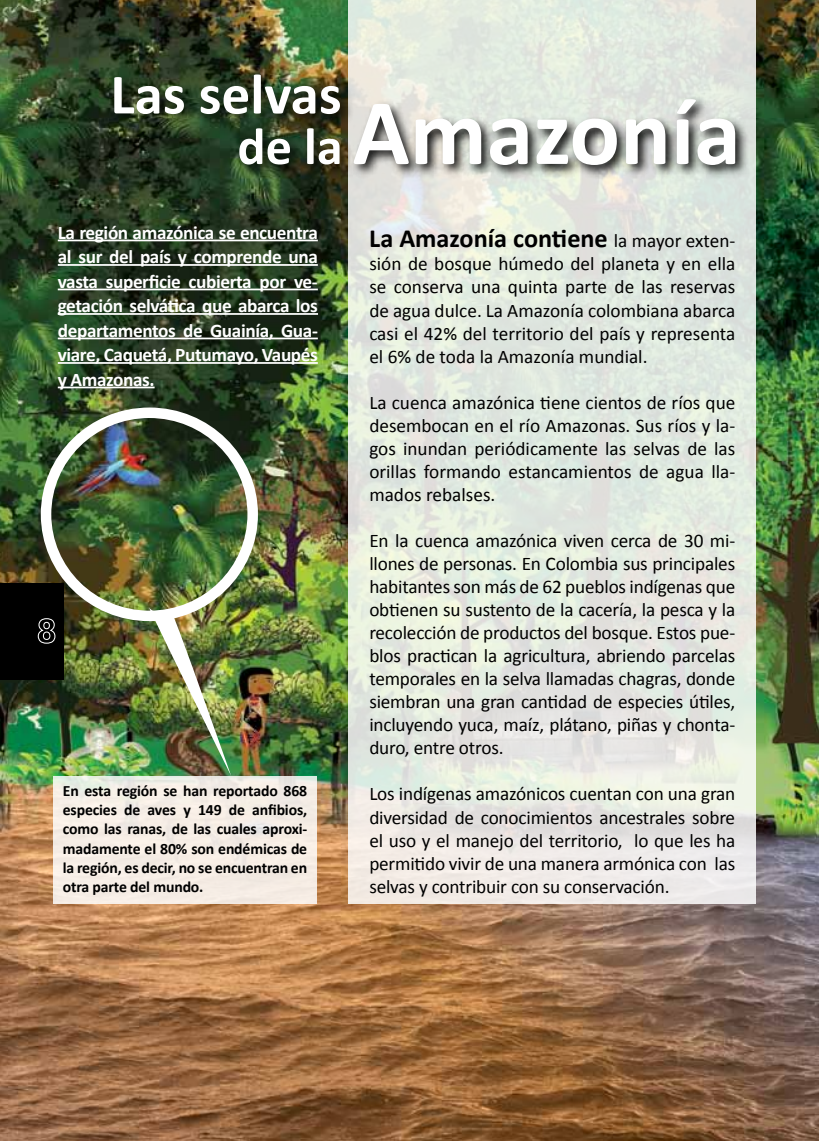
<style>
.page{position:relative;width:819px;height:1141px;background:#fff}
.page>*{position:absolute;margin:0;border:0;box-sizing:border-box;transform-origin:0 0}
.t1{font:700 94.5px "Calibri";color:#fff}
.t2{font:700 57.23px "Calibri";color:#fff}
.t3{font:700 26.25px "Calibri";color:#000}
.t4{font:19.25px/23.1px "Calibri";letter-spacing:-.01em;color:#000;text-align:justify}
.t5{font:700 19.25px/24.5px "Calibri";letter-spacing:-.02em;color:#fff;text-align:justify}
.t6{font:700 15.75px/19.2px "Calibri";letter-spacing:-.01em;color:#000;text-align:justify}
.s1{font-size:52.5px}
.s2{font-weight:400;font-size:19.25px}
</style>
<div class="page">
<img style="left:0;top:0;width:819px;height:1141px">
<div style="left:41px;top:408px;width:217px;height:213px;border:10px solid #fff;border-radius:50%"></div>
<svg style="left:348px;top:0;width:408px;height:903px;background:#e4e8e0"></svg>
<div style="left:110px;top:70px;width:244px;height:58px;background:#000;opacity:.75"></div>
<div style="left:235px;top:95px;width:514px;height:85px;background:#000;opacity:.93"></div>
<hr style="left:58px;top:240px;width:260px;height:1px;background:#fff">
<hr style="left:58px;top:264px;width:260px;height:2px;background:#fff">
<hr style="left:58px;top:289px;width:260px;height:1px;background:#fff">
<hr style="left:58px;top:313px;width:260px;height:2px;background:#fff">
<hr style="left:58px;top:338px;width:260px;height:1px;background:#fff">
<hr style="left:58px;top:362px;width:260px;height:2px;background:#fff">
<hr style="left:58px;top:387px;width:97px;height:1px;background:#fff">
<div style="left:0;top:583px;width:63px;height:97px;background:#000"></div>
<img style="left:37px;top:600px;width:279px;height:303px">
<h2 class="t2" style="left:110px;top:58px;width:233px">Las selvas</h2>
<h1 class="t1" style="left:237px;top:72px;width:505px"><span class="s1">de la</span> Amazonía</h1>
<p class="t5" style="left:58px;top:220px;width:261px">La región amazónica se encuentra al sur del país y comprende una vasta superficie cubierta por ve&shy;getación selvática que abarca los departamentos de Guainía, Gua&shy;viare, Caquetá, Putumayo, Vaupés y Amazonas.</p>
<h3 class="t3" style="left:369px;top:222px;width:367px">La Amazonía contiene <span class="s2">la mayor exten-</span></h3>
<p class="t4" style="left:369px;top:253px;width:367px">sión de bosque húmedo del planeta y en ella se conserva una quinta parte de las reservas de agua dulce. La Amazonía colombiana abarca casi el 42% del territorio del país y representa el 6% de toda la Amazonía mundial.</p>
<p class="t4" style="left:369px;top:391px;width:367px">La cuenca amazónica tiene cientos de ríos que desembocan en el río Amazonas. Sus ríos y la&shy;gos inundan periódicamente las selvas de las orillas formando estancamientos de agua lla&shy;mados rebalses.</p>
<p class="t4" style="left:369px;top:529px;width:367px">En la cuenca amazónica viven cerca de 30 mi&shy;llones de personas. En Colombia sus principales habitantes son más de 62 pueblos indígenas que obtienen su sustento de la cacería, la pesca y la recolección de productos del bosque. Estos pue&shy;blos practican la agricultura, abriendo parcelas temporales en la selva llamadas chagras, donde siembran una gran cantidad de especies útiles, incluyendo yuca, maíz, plátano, piñas y chonta&shy;duro, entre otros.</p>
<p class="t4" style="left:369px;top:783px;width:367px">Los indígenas amazónicos cuentan con una gran diversidad de conocimientos ancestrales sobre el uso y el manejo del territorio, lo que les ha permitido vivir de una manera armónica con las selvas y contribuir con su conservación.</p>
<p class="t6" style="left:63px;top:781px;width:246px">En esta región se han reportado 868 especies de aves y 149 de anfibios, como las ranas, de las cuales aproxi&shy;madamente el 80% son endémicas de la región, es decir, no se encuentran en otra parte del mundo.</p>
</div>
